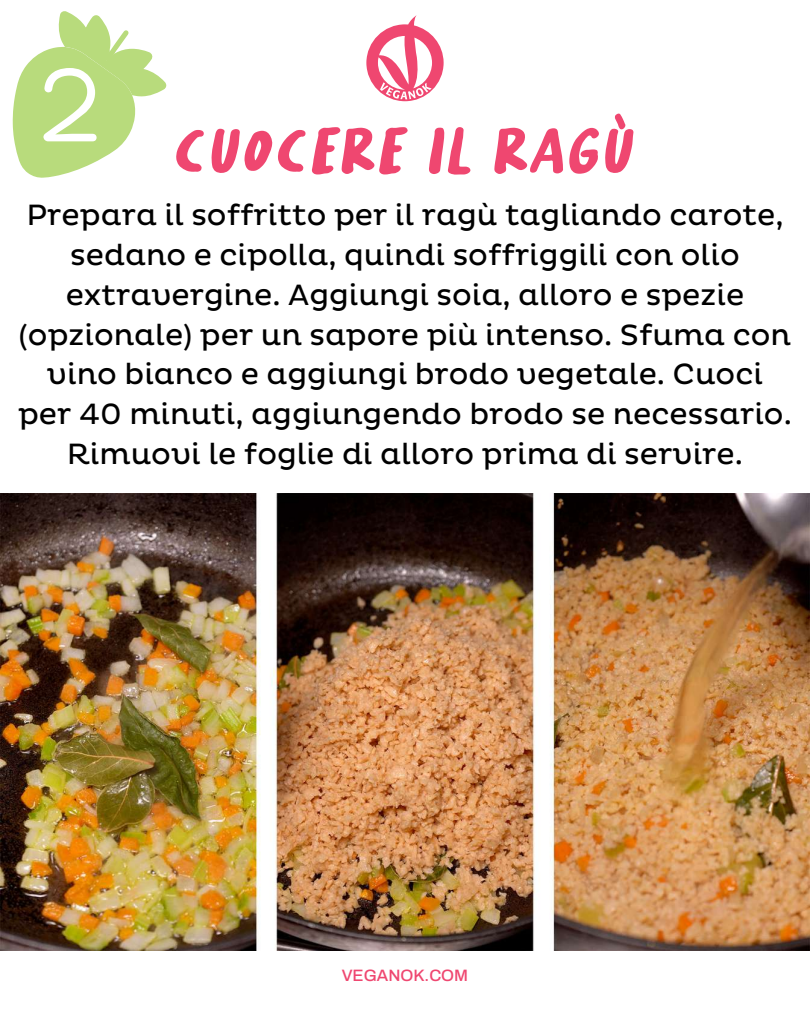
<style>
.page{position:relative;width:810px;height:1013px;background:#fff}
.page>*{position:absolute;margin:0;border:0;box-sizing:border-box;transform-origin:0 0}
.t1{font:300 113.5px "Hero";color:#fff}
.t2{font:76.4px "Long Weekend";color:#ef4770}
.t3{font:29.9px/39.8px "Pluto";color:#000;text-align:center}
.t4{font:500 16.5px "Archivo";color:#ef4770}
</style>
<div class="page">
<svg style="left:13px;top:11px;width:154px;height:167px"></svg>
<svg style="left:366px;top:15px;width:78px;height:86px"></svg>
<img style="left:0;top:494px;width:810px;height:456px">
<h1 class="t1" style="left:39px;top:33px;width:66px">2</h1>
<h2 class="t2" style="left:174px;top:124px;width:464px">CUOCERE IL RAGÙ</h2>
<p class="t3" style="left:18px;top:196px;width:775px">Prepara il soffritto per il ragù tagliando carote, sedano e cipolla, quindi soffriggili con olio extravergine. Aggiungi soia, alloro e spezie (opzionale) per un sapore più intenso. Sfuma con vino bianco e aggiungi brodo vegetale. Cuoci per 40 minuti, aggiungendo brodo se necessario.<br>Rimuovi le foglie di alloro prima di servire.</p>
<p class="t4" style="left:342px;top:966px;width:128px">VEGANOK.COM</p>
</div>
